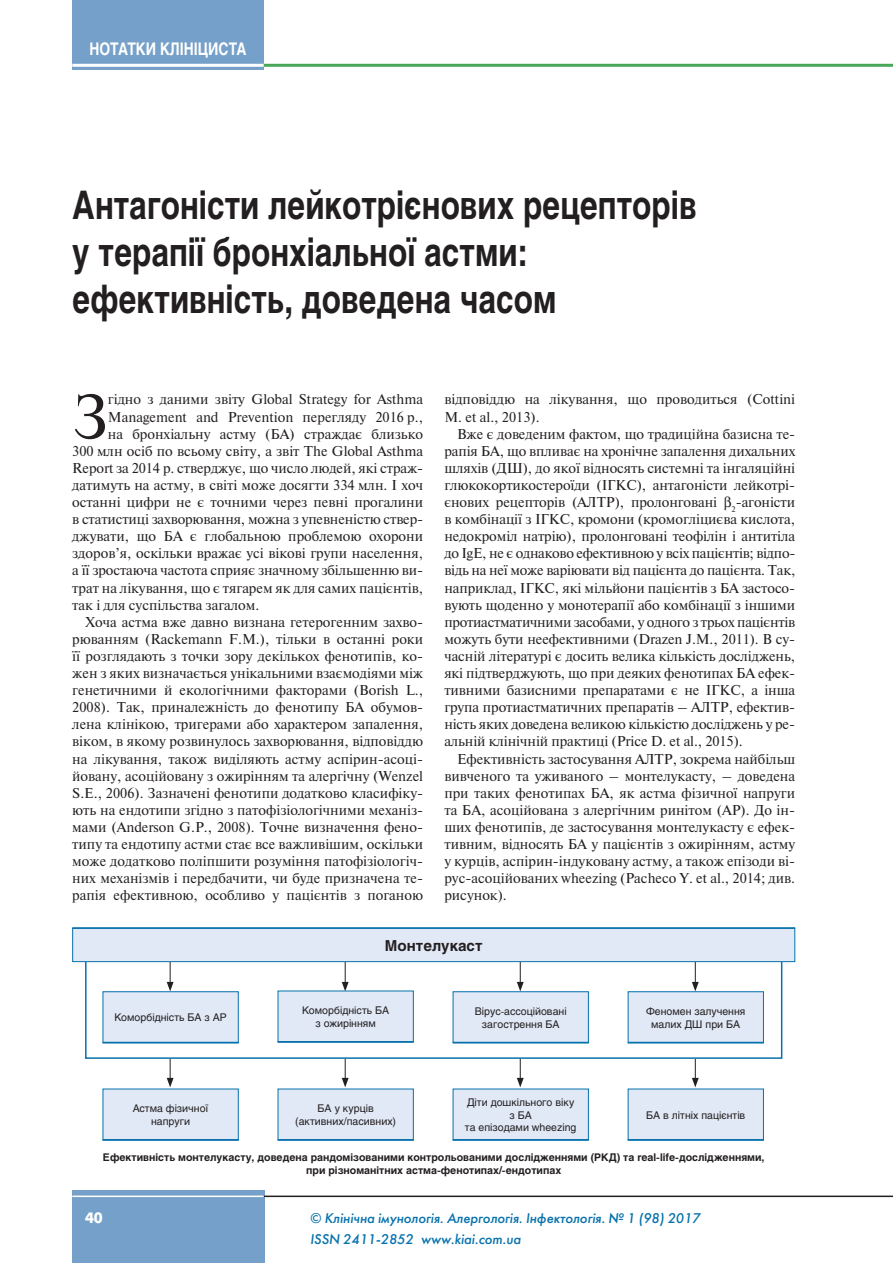
<style>
.page{position:relative;width:893px;height:1263px;background:#fff}
.page>*{position:absolute;margin:0;border:0;box-sizing:border-box;transform-origin:0 0}
.t1{font:63.15px "Newton C";color:#231f20}
.t2{font:700 39px/46.8px "Helios";color:#231f20;scale:.8 1}
.t3{font:700 17.25px "Helios";color:#fff;scale:.8 1}
.t4{font:700 15px "Helios";color:#231f20}
.t5{font:700 15px "Futuris C";color:#fff}
.t6{font:14.25px/17.1px "Newton C";color:#231f20;text-align:justify}
.t7{font:italic 13.95px/21.3px "Futuris C";color:#0772ac}
.t8{font:10.5px/12.6px "Helios";color:#231f20;text-align:center}
.t9{font:700 10.5px/12.6px "Helios";color:#231f20;text-align:center}
</style>
<div class="page">
<div style="left:72px;top:0;width:192px;height:70px;background:#75a0c9"></div>
<hr style="left:264px;top:64px;width:629px;height:3px;background:#48a758">
<hr style="left:72px;top:64px;width:192px;height:3px;background:#fff">
<div style="left:72px;top:1191px;width:192px;height:72px;background:#75a0c9"></div>
<hr style="left:264px;top:1195px;width:629px;height:2px;background:#231f20">
<hr style="left:72px;top:1195px;width:192px;height:2px;background:#fff">
<svg style="left:167px;top:964px;width:7px;height:27px"></svg>
<svg style="left:342px;top:964px;width:7px;height:26px"></svg>
<svg style="left:517px;top:964px;width:7px;height:27px"></svg>
<svg style="left:692px;top:964px;width:7px;height:27px"></svg>
<svg style="left:167px;top:1059px;width:7px;height:28px"></svg>
<svg style="left:342px;top:1059px;width:7px;height:28px"></svg>
<svg style="left:517px;top:1059px;width:7px;height:28px"></svg>
<svg style="left:692px;top:1059px;width:7px;height:28px"></svg>
<div style="left:73px;top:928px;width:722px;height:34px;background:#e1e9f6"></div>
<div style="left:85px;top:961px;width:697px;height:98px;border:2px solid #0772ac"></div>
<hr style="left:72px;top:927px;width:723px;height:2px;background:#0772ac">
<div style="left:103px;top:1089px;width:135px;height:51px;background:#e1e9f6"></div>
<hr style="left:103px;top:1139px;width:136px;height:1px;background:#0772ac">
<div style="left:278px;top:1089px;width:135px;height:51px;background:#e1e9f6"></div>
<hr style="left:278px;top:1139px;width:136px;height:1px;background:#0772ac">
<div style="left:453px;top:1089px;width:135px;height:51px;background:#e1e9f6"></div>
<hr style="left:453px;top:1139px;width:136px;height:1px;background:#0772ac">
<div style="left:628px;top:1089px;width:135px;height:51px;background:#e1e9f6"></div>
<hr style="left:628px;top:1139px;width:136px;height:1px;background:#0772ac">
<div style="left:103px;top:992px;width:135px;height:51px;background:#e1e9f6"></div>
<div style="left:103px;top:991px;width:136px;height:52px;border:1px solid #0772ac"></div>
<hr style="left:103px;top:1042px;width:136px;height:1px;background:#0772ac">
<div style="left:278px;top:991px;width:135px;height:51px;background:#e1e9f6"></div>
<hr style="left:278px;top:1041px;width:136px;height:1px;background:#0772ac">
<div style="left:453px;top:992px;width:135px;height:51px;background:#e1e9f6"></div>
<div style="left:453px;top:991px;width:136px;height:52px;border:1px solid #0772ac"></div>
<hr style="left:453px;top:1042px;width:136px;height:1px;background:#0772ac">
<div style="left:628px;top:992px;width:135px;height:51px;background:#e1e9f6"></div>
<div style="left:628px;top:991px;width:136px;height:52px;border:1px solid #0772ac"></div>
<hr style="left:628px;top:1042px;width:136px;height:1px;background:#0772ac">
<p class="t3" style="left:89px;top:39px;width:198px">НОТАТКИ КЛІНІЦИСТА</p>
<h2 class="t2" style="left:72px;top:182px;width:782px">Антагоністи лейкотрієнових рецепторів у терапії бронхіальної астми: ефективність, доведена часом</h2>
<h1 class="t1" style="left:72px;top:383px;width:37px">З</h1>
<p class="t6" style="left:108px;top:391px;width:317px">гідно з даними звіту Global Strategy for Asthma</p>
<p class="t6" style="left:108px;top:408px;width:317px">Management and Prevention перегляду 2016 р.,</p>
<p class="t6" style="left:108px;top:425px;width:317px">на бронхіальну астму (БА) страждає близько</p>
<p class="t6" style="left:72px;top:442px;width:352px">300 млн осіб по всьому світу, а звіт The Global Asthma</p>
<p class="t6" style="left:72px;top:459px;width:353px">Report за 2014 р. стверджує, що число людей, які страж-</p>
<p class="t6" style="left:72px;top:477px;width:352px">датимуть на астму, в світі може досягти 334 млн. І хоч</p>
<p class="t6" style="left:72px;top:494px;width:352px">останні цифри не є точними через певні прогалини</p>
<p class="t6" style="left:72px;top:511px;width:352px">в статистиці захворювання, можна з упевненістю ствер-</p>
<p class="t6" style="left:72px;top:528px;width:352px">джувати, що БА є глобальною проблемою охорони</p>
<p class="t6" style="left:72px;top:545px;width:352px">здоров’я, оскільки вражає усі вікові групи населення,</p>
<p class="t6" style="left:72px;top:562px;width:352px">а її зростаюча частота сприяє значному збільшенню ви-</p>
<p class="t6" style="left:72px;top:579px;width:352px">трат на лікування, що є тягарем як для самих пацієнтів,</p>
<p class="t6" style="left:72px;top:596px;width:189px">так і для суспільства загалом.</p>
<p class="t6" style="left:85px;top:613px;width:340px">Хоча астма вже давно визнана гетерогенним захво-</p>
<p class="t6" style="left:72px;top:630px;width:352px">рюванням (Rackemann F.M.), тільки в останні роки</p>
<p class="t6" style="left:72px;top:648px;width:352px">її розглядають з точки зору декількох фенотипів, ко-</p>
<p class="t6" style="left:72px;top:665px;width:352px">жен з яких визначається унікальними взаємодіями між</p>
<p class="t6" style="left:72px;top:682px;width:352px">генетичними й екологічними факторами (Borish L.,</p>
<p class="t6" style="left:72px;top:699px;width:352px">2008). Так, приналежність до фенотипу БА обумов-</p>
<p class="t6" style="left:72px;top:716px;width:352px">лена клінікою, тригерами або характером запалення,</p>
<p class="t6" style="left:72px;top:733px;width:352px">віком, в якому розвинулось захворювання, відповіддю</p>
<p class="t6" style="left:72px;top:750px;width:352px">на лікування, також виділяють астму аспірин-асоці-</p>
<p class="t6" style="left:72px;top:767px;width:352px">йовану, асоційовану з ожирінням та алергічну (Wenzel</p>
<p class="t6" style="left:72px;top:784px;width:352px">S.E., 2006). Зазначені фенотипи додатково класифіку-</p>
<p class="t6" style="left:72px;top:801px;width:352px">ють на ендотипи згідно з патофізіологічними механіз-</p>
<p class="t6" style="left:72px;top:819px;width:352px">мами (Anderson G.P., 2008). Точне визначення фено-</p>
<p class="t6" style="left:72px;top:836px;width:352px">типу та ендотипу астми стає все важливішим, оскільки</p>
<p class="t6" style="left:72px;top:853px;width:352px">може додатково поліпшити розуміння патофізіологіч-</p>
<p class="t6" style="left:72px;top:870px;width:352px">них механізмів і передбачити, чи буде призначена те-</p>
<p class="t6" style="left:72px;top:887px;width:352px">рапія ефективною, особливо у пацієнтів з поганою</p>
<p class="t6" style="left:444px;top:391px;width:352px">відповіддю на лікування, що проводиться (Cottini<br>M. et al., 2013).</p>
<p class="t6" style="left:444px;top:425px;width:353px;text-indent:13px">Вже є доведеним фактом, що традиційна базисна те&shy;рапія БА, що впливає на хронічне запалення дихальних шляхів (ДШ), до якої відносять системні та інгаляційні глюкокортикостероїди (ІГКС), антагоністи лейкотрі&shy;єнових рецепторів (АЛТР), пролонговані <sub>2</sub>-агоністи в комбінації з ІГКС, кромони (кромогліциєва кислота, недокроміл натрію), пролонговані теофілін і антитіла до IgE, не є однаково ефективною у всіх пацієнтів; відпо&shy;відь на неї може варіювати від пацієнта до пацієнта. Так, наприклад, ІГКС, які мільйони пацієнтів з БА застосо&shy;вують щоденно у монотерапії або комбінації з іншими протиастматичними засобами, у одного з трьох пацієнтів можуть бути неефективними (Drazen J.M., 2011). В су&shy;часній літературі є досить велика кількість досліджень, які підтверджують, що при деяких фенотипах БА ефек&shy;тивними базисними препаратами є не ІГКС, а інша група протиастматичних препаратів – АЛТР, ефектив&shy;ність яких доведена великою кількістю досліджень у ре&shy;альній клінічній практиці (Price D. et al., 2015).</p>
<p class="t6" style="left:444px;top:750px;width:352px;text-indent:13px">Ефективність застосування АЛТР, зокрема найбільш вивченого та уживаного – монтелукасту, – доведена при таких фенотипах БА, як астма фізичної напруги та БА, асоційована з алергічним ринітом (АР). До ін&shy;ших фенотипів, де застосування монтелукасту є ефек&shy;тивним, відносять БА у пацієнтів з ожирінням, астму у курців, аспірин-індуковану астму, а також епізоди ві&shy;рус-асоційованих wheezing (Pacheco Y. et al., 2014; див. рисунок).</p>
<p class="t4" style="left:385px;top:937px;width:99px">Монтелукаст</p>
<p class="t8" style="left:114px;top:1011px;width:114px">Коморбідність БА з АР</p>
<p class="t8" style="left:302px;top:1004px;width:89px">Коморбідність БА з ожирінням</p>
<p class="t8" style="left:475px;top:1005px;width:93px">Вірус-ассоційовані загострення БА</p>
<p class="t8" style="left:646px;top:1005px;width:101px">Феномен залучення малих ДШ при БА</p>
<p class="t8" style="left:133px;top:1102px;width:77px">Астма фізичної напруги</p>
<p class="t8" style="left:295px;top:1102px;width:102px">БА у курців (активних/пасивних)</p>
<p class="t8" style="left:465px;top:1096px;width:113px">Діти дошкільного віку з БА<br>та епізодами wheezing</p>
<p class="t8" style="left:646px;top:1108px;width:101px">БА в літніх пацієнтів</p>
<p class="t9" style="left:103px;top:1151px;width:663px">Ефективність монтелукасту, доведена рандомізованими контрольованими дослідженнями (РКД) та real-life-дослідженнями, при різноманітних астма-фенотипах/-ендотипах</p>
<p class="t5" style="left:85px;top:1209px;width:19px">40</p>
<p class="t7" style="left:310px;top:1207px;width:392px">© Клінічна імунологія. Алергологія. Інфектологія. № 1 (98) 2017<br>ISSN 2411-2852 www.kiai.com.ua</p>
</div>
